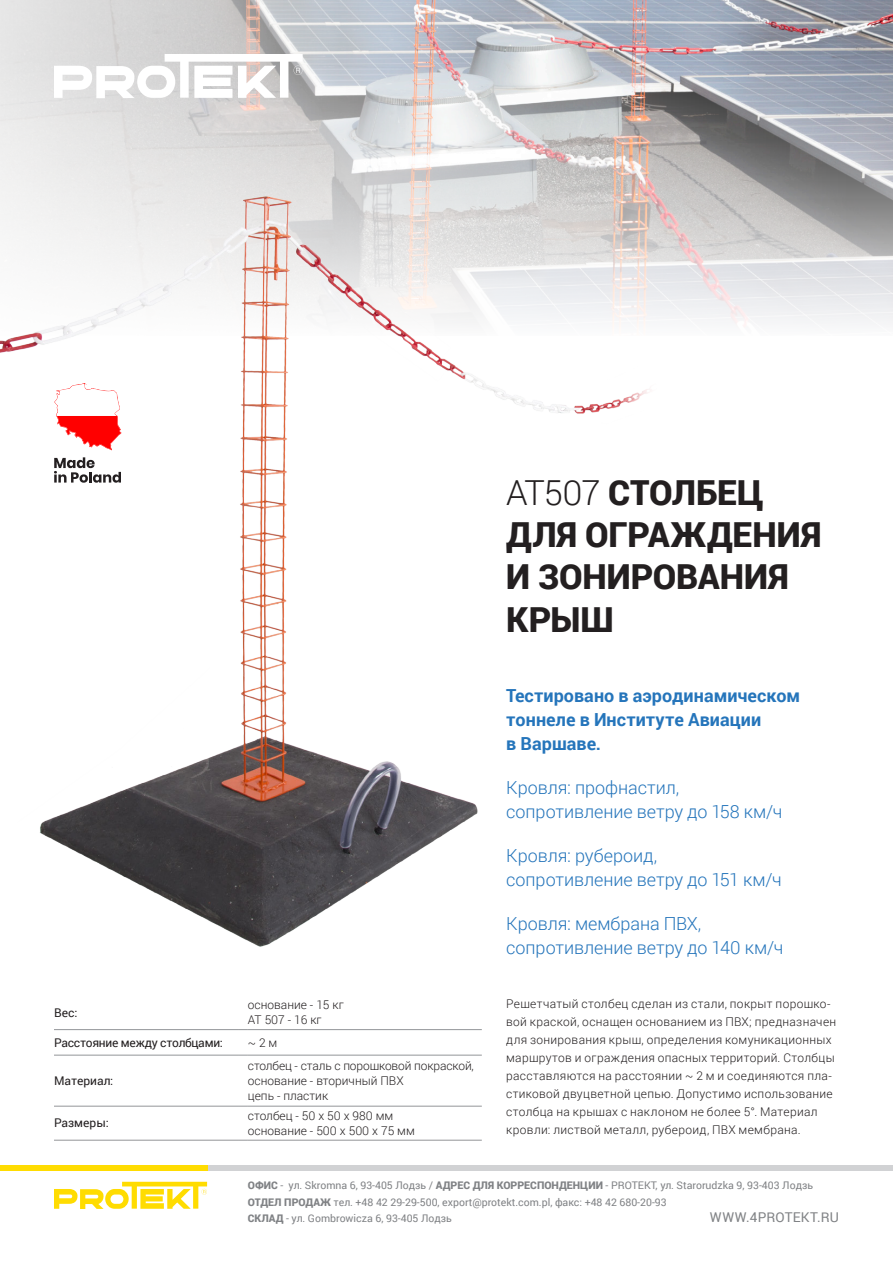
<style>
.page{position:relative;width:893px;height:1263px;background:#fff}
.page>*{position:absolute;margin:0;border:0;box-sizing:border-box;transform-origin:0 0}
.t1{font:900 34.5px/42px "Roboto";letter-spacing:-.005em;color:#231f20}
.t2{font:300 18px "Roboto";color:#2575bb}
.t3{font:700 18px "Roboto";letter-spacing:.005em;color:#2575bb}
.t4{font:13.5px "Roboto";letter-spacing:.015em;color:#808285}
.opis_produktu{font:300 12px/18px "Roboto";letter-spacing:.025em;color:#231f20}
.tabela_parametry{font:300 12px "Roboto";color:#231f20}
.dane_tabela_naglowki{font:12px "Roboto";letter-spacing:-.02em;color:#231f20}
.dane_tabela_naglowki-2{font:12px "Roboto";color:#231f20}
.t5{font:10.5px/16.5px "Roboto";color:#808285}
.s1{font-weight:300}
.s2{font-weight:900}
</style>
<div class="page">
<svg style="left:0;top:0;width:863px;height:29px;background:#bdbfc7"></svg>
<svg style="left:0;top:29px;width:893px;height:298px;background:#c8c7c9"></svg>
<img style="left:0;top:186px;width:666px;height:761px">
<svg style="left:54px;top:383px;width:67px;height:67px"></svg>
<svg style="left:54px;top:457px;width:67px;height:26px"></svg>
<hr style="left:54px;top:1029px;width:185px;height:1px;background:#939598">
<hr style="left:248px;top:1029px;width:234px;height:1px;background:#939598">
<hr style="left:54px;top:1055px;width:185px;height:1px;background:#939598">
<hr style="left:248px;top:1055px;width:234px;height:1px;background:#939598">
<hr style="left:54px;top:1106px;width:185px;height:1px;background:#939598">
<hr style="left:248px;top:1106px;width:234px;height:1px;background:#939598">
<hr style="left:54px;top:1140px;width:185px;height:1px;background:#939598">
<hr style="left:248px;top:1140px;width:234px;height:1px;background:#939598">
<div style="left:202px;top:1165px;width:691px;height:6px;background:#d1d2d4"></div>
<div style="left:0;top:1165px;width:207px;height:6px;background:#ffdc01"></div>
<svg style="left:54px;top:1182px;width:153px;height:27px"></svg>
<svg style="left:54px;top:54px;width:249px;height:44px"></svg>
<p class="t1" style="left:506px;top:471px;width:317px"><span class="s1">AT507</span> СТОЛБЕЦ<br>ДЛЯ ОГРАЖДЕНИЯ<br>И ЗОНИРОВАНИЯ<br>КРЫШ</p>
<p class="t3" style="left:506px;top:682px;width:295px">Тестировано в аэродинамическом</p>
<p class="t3" style="left:506px;top:706px;width:257px">тоннеле в Институте Авиации</p>
<p class="t3" style="left:506px;top:730px;width:96px">в Варшаве.</p>
<p class="dane_tabela_naglowki" style="left:54px;top:1004px;width:25px">Вес:</p>
<p class="tabela_parametry" style="left:248px;top:997px;width:97px">основание - 15 кг</p>
<p class="tabela_parametry" style="left:248px;top:1012px;width:75px">AT 507 - 16 кг</p>
<p class="dane_tabela_naglowki" style="left:54px;top:1034px;width:170px">Расстояние между столбцами:</p>
<p class="tabela_parametry" style="left:248px;top:1034px;width:31px">~ 2 м</p>
<p class="dane_tabela_naglowki-2" style="left:54px;top:1072px;width:61px">Материал:</p>
<p class="tabela_parametry" style="left:248px;top:1057px;width:227px">столбец - сталь с порошковой покраской,</p>
<p class="tabela_parametry" style="left:248px;top:1072px;width:157px">основание - вторичный ПВХ</p>
<p class="tabela_parametry" style="left:248px;top:1087px;width:82px">цепь - пластик</p>
<p class="dane_tabela_naglowki-2" style="left:54px;top:1115px;width:56px">Размеры:</p>
<p class="tabela_parametry" style="left:248px;top:1107px;width:147px">столбец - 50 x 50 x 980 мм</p>
<p class="tabela_parametry" style="left:248px;top:1122px;width:168px">основание - 500 x 500 x 75 мм</p>
<p class="t2" style="left:506px;top:775px;width:174px">Кровля: профнастил,</p>
<p class="t2" style="left:506px;top:799px;width:278px">сопротивление ветру до 158 км/ч</p>
<p class="t2" style="left:506px;top:843px;width:153px">Кровля: рубероид,</p>
<p class="t2" style="left:506px;top:867px;width:277px">сопротивление ветру до 151 км/ч</p>
<p class="t2" style="left:506px;top:911px;width:197px">Кровля: мембрана ПВХ,</p>
<p class="t2" style="left:506px;top:935px;width:279px">сопротивление ветру до 140 км/ч</p>
<p class="opis_produktu" style="left:506px;top:994px;width:326px">Решетчатый столбец сделан из стали, покрыт порошко-</p>
<p class="opis_produktu" style="left:506px;top:1012px;width:332px">вой краской, оснащен основанием из ПВХ; предназначен</p>
<p class="opis_produktu" style="left:506px;top:1030px;width:327px">для зонирования крыш, определения комуникационных</p>
<p class="opis_produktu" style="left:506px;top:1048px;width:330px">маршрутов и ограждения опасных территорий. Столбцы</p>
<p class="opis_produktu" style="left:506px;top:1066px;width:327px">расставляются на расстоянии ~ 2 м и соединяются пла-</p>
<p class="opis_produktu" style="left:506px;top:1084px;width:328px">стиковой двуцветной цепью. Допустимо использование столбца на крышах с наклоном не более 5°. Материал кровли: листвой металл, рубероид, ПВХ мембрана.</p>
<p class="t5" style="left:248px;top:1177px;width:567px"><span class="s2">ОФИС</span> - ул. Skromna 6, 93-405 Лодзь / <span class="s2">АДРЕС ДЛЯ КОРРЕСПОНДЕНЦИИ</span> - PROTEKT, ул. Starorudzka 9, 93-403 Лодзь<br><span class="s2">ОТДЕЛ ПРОДАЖ</span> тел. +48 42 29-29-500, export@protekt.com.pl, факс: +48 42 680-20-93<br><span class="s2">СКЛАД</span> - ул. Gombrowicza 6, 93-405 Лодзь</p>
<p class="t4" style="left:710px;top:1208px;width:130px">WWW.4PROTEKT.RU</p>
</div>
